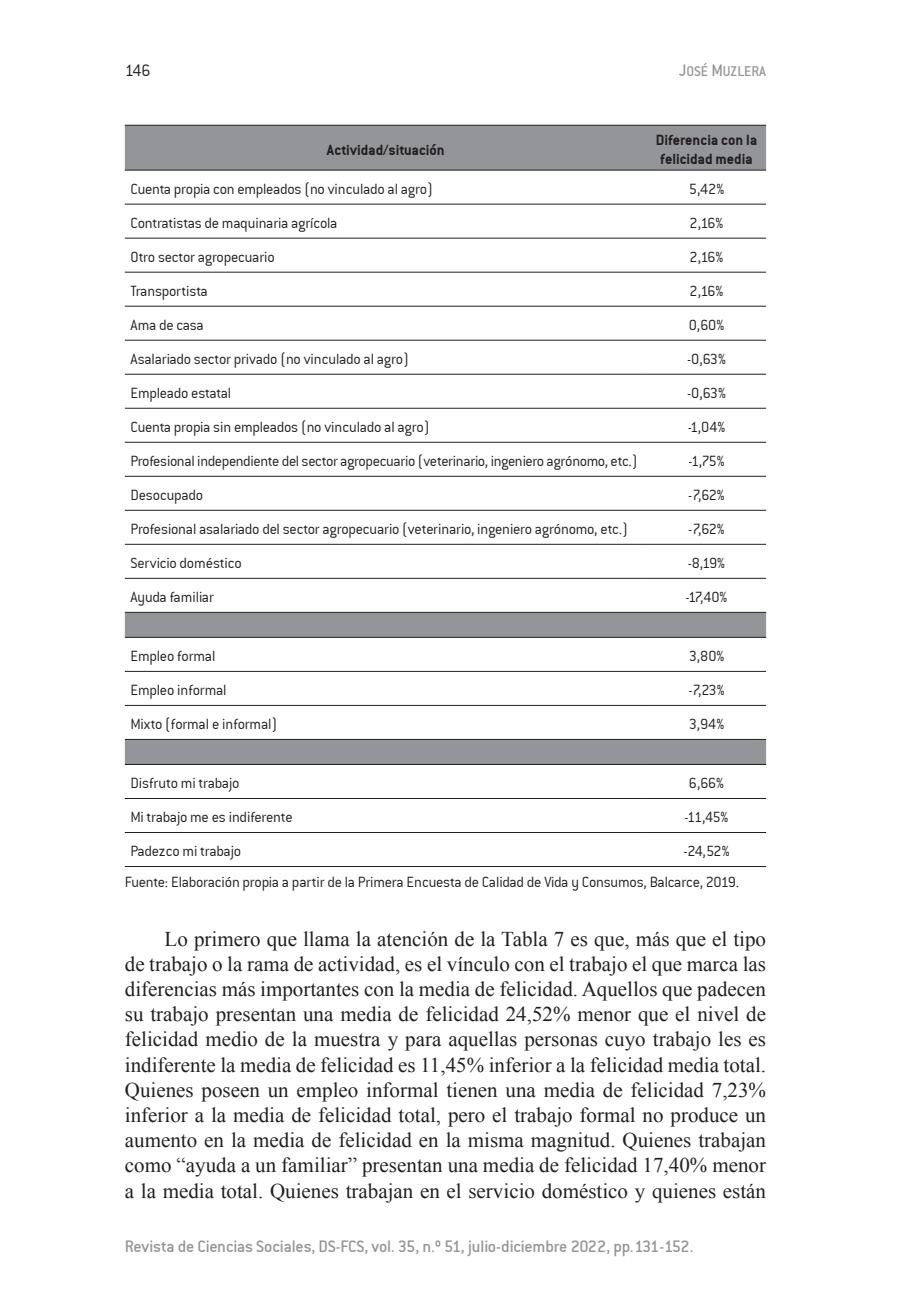
<style>
.page{position:relative;width:908px;height:1304px;background:#fff}
.page>*{position:absolute;margin:0;border:0;box-sizing:border-box;transform-origin:0 0}
.t1{font:21px/25.2px "Times New Roman";color:#231f20;text-align:justify}
.t2{font:18px "Conduit Md ITCTT Medium";letter-spacing:-.015em;color:#939598}
.t3{font:18px "Conduit ITCTT Light";color:#231f20}
.t4{font:16px/30.4px "Conduit ITCTT Light";letter-spacing:-.015em;color:#231f20}
.t5{font:16px/19.2px "Conduit ITCTT Bold";color:#231f20}
.t6{font:15.4px "Conduit Md ITCTT Medium SC850";letter-spacing:-.005em;color:#939598}
.s1{font-size:18px}
</style>
<div class="page">
<svg style="left:125px;top:126px;width:640px;height:638px"></svg>
<hr style="left:125px;top:125px;width:521px;height:1px;background:#231f20">
<hr style="left:646px;top:125px;width:119px;height:1px;background:#231f20">
<hr style="left:125px;top:170px;width:521px;height:1px;background:#231f20">
<hr style="left:646px;top:170px;width:119px;height:1px;background:#231f20">
<hr style="left:125px;top:204px;width:521px;height:1px;background:#231f20">
<hr style="left:646px;top:204px;width:119px;height:1px;background:#231f20">
<hr style="left:125px;top:238px;width:521px;height:1px;background:#231f20">
<hr style="left:646px;top:238px;width:119px;height:1px;background:#231f20">
<hr style="left:125px;top:272px;width:521px;height:1px;background:#231f20">
<hr style="left:646px;top:272px;width:119px;height:1px;background:#231f20">
<hr style="left:125px;top:306px;width:521px;height:1px;background:#231f20">
<hr style="left:646px;top:306px;width:119px;height:1px;background:#231f20">
<hr style="left:125px;top:340px;width:521px;height:1px;background:#231f20">
<hr style="left:646px;top:340px;width:119px;height:1px;background:#231f20">
<hr style="left:125px;top:374px;width:521px;height:1px;background:#231f20">
<hr style="left:646px;top:374px;width:119px;height:1px;background:#231f20">
<hr style="left:125px;top:408px;width:521px;height:1px;background:#231f20">
<hr style="left:646px;top:408px;width:119px;height:1px;background:#231f20">
<hr style="left:125px;top:442px;width:521px;height:1px;background:#231f20">
<hr style="left:646px;top:442px;width:119px;height:1px;background:#231f20">
<hr style="left:125px;top:476px;width:521px;height:1px;background:#231f20">
<hr style="left:646px;top:476px;width:119px;height:1px;background:#231f20">
<hr style="left:125px;top:510px;width:521px;height:1px;background:#231f20">
<hr style="left:646px;top:510px;width:119px;height:1px;background:#231f20">
<hr style="left:125px;top:544px;width:521px;height:1px;background:#231f20">
<hr style="left:646px;top:544px;width:119px;height:1px;background:#231f20">
<hr style="left:125px;top:578px;width:521px;height:1px;background:#231f20">
<hr style="left:646px;top:578px;width:119px;height:1px;background:#231f20">
<hr style="left:125px;top:612px;width:521px;height:1px;background:#231f20">
<hr style="left:646px;top:612px;width:119px;height:1px;background:#231f20">
<hr style="left:125px;top:637px;width:521px;height:1px;background:#231f20">
<hr style="left:646px;top:637px;width:119px;height:1px;background:#231f20">
<hr style="left:125px;top:671px;width:521px;height:1px;background:#231f20">
<hr style="left:646px;top:671px;width:119px;height:1px;background:#231f20">
<hr style="left:125px;top:705px;width:521px;height:1px;background:#231f20">
<hr style="left:646px;top:705px;width:119px;height:1px;background:#231f20">
<hr style="left:125px;top:739px;width:521px;height:1px;background:#231f20">
<hr style="left:646px;top:739px;width:119px;height:1px;background:#231f20">
<hr style="left:125px;top:764px;width:521px;height:1px;background:#231f20">
<hr style="left:646px;top:764px;width:119px;height:1px;background:#231f20">
<hr style="left:125px;top:798px;width:521px;height:1px;background:#231f20">
<hr style="left:646px;top:798px;width:119px;height:1px;background:#231f20">
<hr style="left:125px;top:832px;width:521px;height:1px;background:#231f20">
<hr style="left:646px;top:832px;width:119px;height:1px;background:#231f20">
<hr style="left:125px;top:866px;width:521px;height:1px;background:#231f20">
<hr style="left:646px;top:866px;width:119px;height:1px;background:#231f20">
<p class="t3" style="left:125px;top:61px;width:27px">146</p>
<p class="t6" style="left:678px;top:63px;width:89px"><span class="s1">J</span>OSÉ <span class="s1">M</span>UZLERA</p>
<p class="t5" style="left:327px;top:140px;width:119px">Actividad/situación</p>
<p class="t5" style="left:655px;top:130px;width:103px">Diferencia con la felicidad media</p>
<p class="t4" style="left:130px;top:174px;width:304px">Cuenta propia con empleados (no vinculado al agro)</p>
<p class="t4" style="left:688px;top:174px;width:37px">5,42%</p>
<p class="t4" style="left:130px;top:208px;width:208px">Contratistas de maquinaria agrícola</p>
<p class="t4" style="left:689px;top:208px;width:35px">2,16%</p>
<p class="t4" style="left:130px;top:242px;width:146px">Otro sector agropecuario</p>
<p class="t4" style="left:689px;top:242px;width:35px">2,16%</p>
<p class="t4" style="left:130px;top:276px;width:79px">Transportista</p>
<p class="t4" style="left:689px;top:276px;width:35px">2,16%</p>
<p class="t4" style="left:130px;top:310px;width:75px">Ama de casa</p>
<p class="t4" style="left:688px;top:310px;width:37px">0,60%</p>
<p class="t4" style="left:130px;top:344px;width:280px">Asalariado sector privado (no vinculado al agro)</p>
<p class="t4" style="left:686px;top:344px;width:40px">-0,63%</p>
<p class="t4" style="left:130px;top:378px;width:102px">Empleado estatal</p>
<p class="t4" style="left:686px;top:378px;width:40px">-0,63%</p>
<p class="t4" style="left:130px;top:412px;width:300px">Cuenta propia sin empleados (no vinculado al agro)</p>
<p class="t4" style="left:687px;top:412px;width:39px">-1,04%</p>
<p class="t4" style="left:130px;top:446px;width:508px">Profesional independiente del sector agropecuario (veterinario, ingeniero agrónomo, etc.)</p>
<p class="t4" style="left:688px;top:446px;width:38px">-1,75%</p>
<p class="t4" style="left:130px;top:480px;width:74px">Desocupado</p>
<p class="t4" style="left:688px;top:480px;width:38px">-7,62%</p>
<p class="t4" style="left:130px;top:514px;width:498px">Profesional asalariado del sector agropecuario (veterinario, ingeniero agrónomo, etc.)</p>
<p class="t4" style="left:688px;top:514px;width:38px">-7,62%</p>
<p class="t4" style="left:130px;top:548px;width:113px">Servicio doméstico</p>
<p class="t4" style="left:687px;top:548px;width:39px">-8,19%</p>
<p class="t4" style="left:130px;top:582px;width:85px">Ayuda familiar</p>
<p class="t4" style="left:685px;top:582px;width:43px">-17,40%</p>
<p class="t4" style="left:130px;top:641px;width:86px">Empleo formal</p>
<p class="t4" style="left:688px;top:641px;width:37px">3,80%</p>
<p class="t4" style="left:130px;top:675px;width:98px">Empleo informal</p>
<p class="t4" style="left:688px;top:675px;width:38px">-7,23%</p>
<p class="t4" style="left:130px;top:709px;width:148px">Mixto (formal e informal)</p>
<p class="t4" style="left:688px;top:709px;width:37px">3,94%</p>
<p class="t4" style="left:130px;top:768px;width:110px">Disfruto mi trabajo</p>
<p class="t4" style="left:688px;top:768px;width:37px">6,66%</p>
<p class="t4" style="left:130px;top:802px;width:163px">Mi trabajo me es indiferente</p>
<p class="t4" style="left:684px;top:802px;width:45px">-11,45%</p>
<p class="t4" style="left:130px;top:836px;width:112px">Padezco mi trabajo</p>
<p class="t4" style="left:125px;top:836px;width:615px;text-indent:558px">-24,52%<br>Fuente: Elaboración propia a partir de la Primera Encuesta de Calidad de Vida y Consumos, Balcarce, 2019.</p>
<p class="t1" style="left:125px;top:926px;width:642px;text-indent:40px">Lo primero que llama la atención de la Tabla 7 es que, más que el tipo de trabajo o la rama de actividad, es el vínculo con el trabajo el que marca las diferencias más importantes con la media de felicidad. Aquellos que padecen su trabajo presentan una media de felicidad 24,52% menor que el nivel de felicidad medio de la muestra y para aquellas personas cuyo trabajo les es indiferente la media de felicidad es 11,45% inferior a la felicidad media total.<br>Quienes poseen un empleo informal tienen una media de felicidad 7,23% inferior a la media de felicidad total, pero el trabajo formal no produce un aumento en la media de felicidad en la misma magnitud. Quienes trabajan como “ayuda a un familiar” presentan una media de felicidad 17,40% menor a la media total. Quienes trabajan en el servicio doméstico y quienes están</p>
<p class="t2" style="left:125px;top:1236px;width:570px">Revista de Ciencias Sociales, DS-FCS, vol. 35, n.º 51, julio-diciembre 2022, pp.131-152.</p>
</div>
